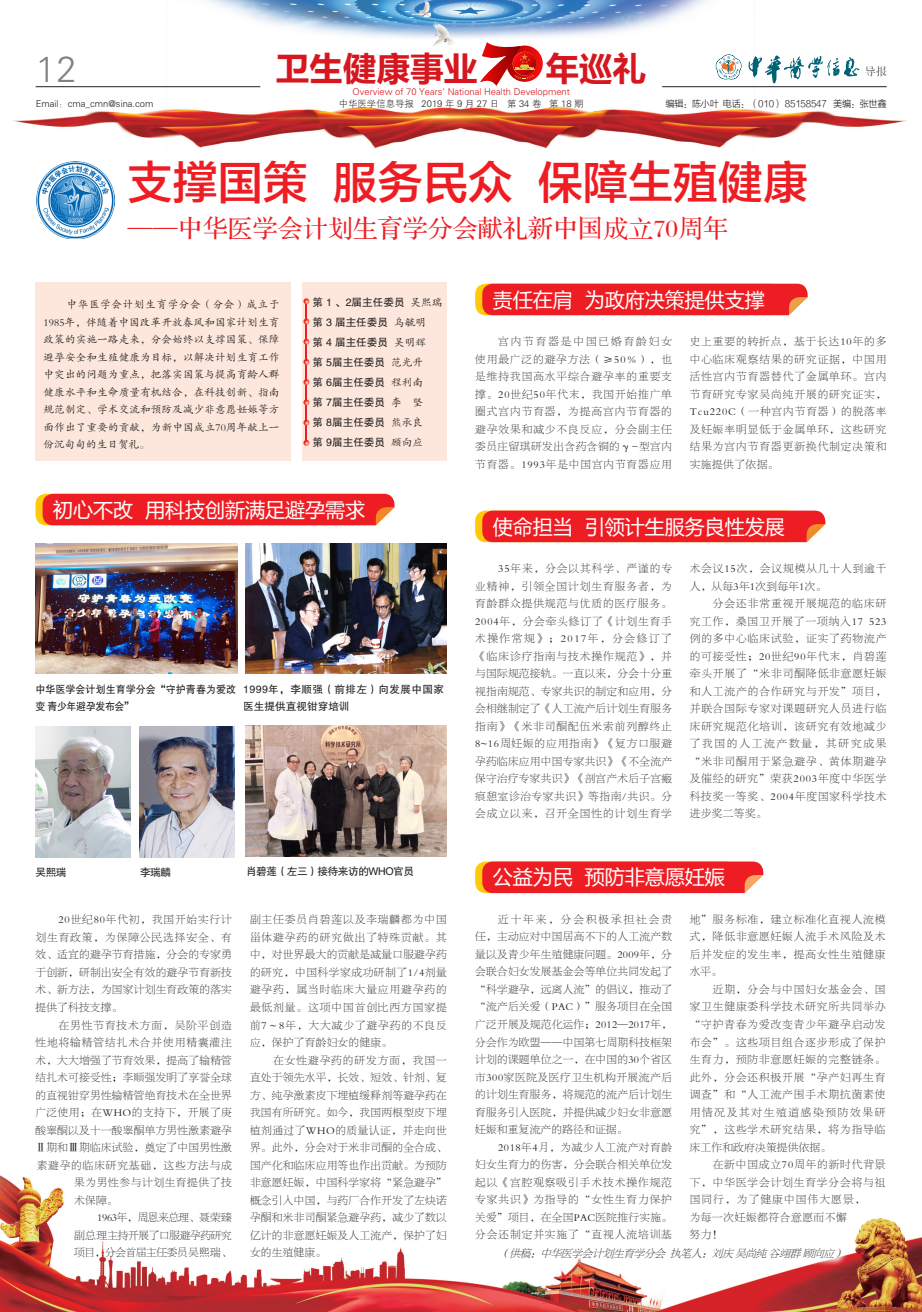
<style>
.page{position:relative;width:922px;height:1312px;background:#fff}
.page>*{position:absolute;margin:0;border:0;box-sizing:border-box;transform-origin:0 0}
.一级大标题{font:45px "FZLTZHJW GB1 0";color:#ee1d23}
.t1{font:36.25px "FZXH1 JW GB1 0";color:#808285}
.t2{font:35px "FZLTCHK GBK1 0";letter-spacing:-.04em;color:#d7171f}
.一级副标题_一级肩题{font:25px "FZS3 JW GB1 0";color:#ee1d23}
.三级大标题{font:20px "Microsoft Ya Hei";color:#fff}
.全篇正文{font:10.62px/17.5px "FZBSJW GB1 0";letter-spacing:.06em;color:#231f20;text-align:justify}
.全篇正文-2{font:10.62px/17.5px "FZKTJW GB1 0";letter-spacing:.01em;color:#231f20;text-align:justify}
.全篇正文-3{font:10.62px "FZBSJW GB1 0";letter-spacing:.03em;color:#231f20}
.全篇正文-4{font:10.62px/17.5px "FZBSJW GB1 0";letter-spacing:.085em;color:#231f20}
.全篇正文-5{font:10.62px "FZHTJW GB1 0";color:#231f20}
.全篇正文-6{font:10.62px/17.5px "FZBSJW GB1 0";letter-spacing:.09em;color:#231f20}
.全篇正文-7{font:italic 10.62px "FZBSJW GB1 0";color:#231f20}
.图注{font:10.62px/17.5px "FZHTJW GB1 0";color:#231f20;scale:.94 1}
.图注-2{font:10.62px/17.5px "FZHTJW GB1 0";letter-spacing:.035em;color:#231f20}
.图注-3{font:10.62px "FZHTJW GB1 0";letter-spacing:-.04em;color:#231f20}
.全篇正文-8{font:10.62px "FZBSJW GB1 0";letter-spacing:.095em;color:#231f20}
.图注-4{font:10.62px "FZHTJW GB1 0";color:#231f20}
.t3{font:9.38px "FZXH1 JW GB1 0";color:#231f20}
.t4{font:9.38px "FZXH1 JW GB1 0";color:#d7171f}
.t5{font:9.38px "FZLTXHK GBK1 0";letter-spacing:-.04em;color:#231f20}
.s1{font-family:"FZKTJW GB1 0"}
</style>
<div class="page">
<img style="left:0;top:0;width:920px;height:1311px">
<svg style="left:715px;top:54px;width:27px;height:27px"></svg>
<svg style="left:748px;top:55px;width:138px;height:29px"></svg>
<div style="left:907px;top:19px;width:14px;height:31px;background:#fff"></div>
<hr style="left:36px;top:86px;width:224px;height:1px;background:#231f20">
<hr style="left:662px;top:86px;width:224px;height:1px;background:#231f20">
<svg style="left:480px;top:42px;width:62px;height:44px"></svg>
<div style="left:35px;top:283px;width:256px;height:178px;background:#fde7dc"></div>
<div style="left:302px;top:283px;width:144px;height:178px;background:#fde7dc"></div>
<div style="left:43px;top:493px;width:351px;height:32px;background:#ee1d23"></div>
<div style="left:482px;top:510px;width:343px;height:32px;background:#ee1d23"></div>
<div style="left:475px;top:861px;width:261px;height:31px;background:#feca0a;border-radius:11px"></div>
<svg style="left:482px;top:861px;width:281px;height:31px"></svg>
<div style="left:482px;top:283px;width:325px;height:32px;background:#ee1d23"></div>
<div style="left:496px;top:1239px;width:352px;height:27px;background:#fff"></div>
<img style="left:35px;top:543px;width:202px;height:130px">
<img style="left:245px;top:543px;width:201px;height:130px">
<img style="left:245px;top:725px;width:201px;height:131px">
<img style="left:35px;top:726px;width:95px;height:131px">
<img style="left:139px;top:726px;width:95px;height:131px">
<hr style="left:306px;top:301px;width:1px;height:142px;background:#ee1d23">
<svg style="left:303px;top:298px;width:6px;height:6px"></svg>
<svg style="left:303px;top:399px;width:6px;height:6px"></svg>
<svg style="left:303px;top:318px;width:6px;height:6px"></svg>
<svg style="left:303px;top:359px;width:6px;height:6px"></svg>
<svg style="left:303px;top:419px;width:6px;height:6px"></svg>
<svg style="left:303px;top:339px;width:6px;height:5px"></svg>
<svg style="left:303px;top:379px;width:6px;height:6px"></svg>
<svg style="left:303px;top:440px;width:6px;height:5px"></svg>
<img style="left:37px;top:161px;width:77px;height:78px">
<p class="t1" style="left:36px;top:50px;width:42px">12</p>
<p class="t3" style="left:36px;top:98px;width:119px">Email：cma_cmn@sina.com</p>
<h3 class="t2" style="left:275px;top:50px;width:204px">卫生健康事业</h3>
<h3 class="t2" style="left:544px;top:50px;width:104px">年巡礼</h3>
<p class="t4" style="left:352px;top:86px;width:219px">Overview of 70 Years' National Health Development</p>
<p class="t3" style="left:339px;top:98px;width:246px">中华医学信息导报 2019 年 9 月 27 日 第 34 卷 第 18 期</p>
<p class="t5" style="left:665px;top:98px;width:222px">编辑：陈小叶 电话：（010） 85158547 美编：张世鑫</p>
<p class="一级大标题" style="left:128px;top:158px;width:681px">支撑国策 服务民众 保障生殖健康</p>
<p class="一级副标题_一级肩题" style="left:128px;top:215px;width:601px">——中华医学会计划生育学分会献礼新中国成立70周年</p>
<p class="全篇正文-2" style="left:44px;top:296px;width:237px;text-indent:23px">中华医学会计划生育学分会（分会）成立于1985年，伴随着中国改革开放春风和国家计划生育政策的实施一路走来，分会始终以支撑国策、保障避孕安全和生殖健康为目标，以解决计划生育工作中突出的问题为重点，把落实国策与提高育龄人群健康水平和生命质量有机结合，在科技创新、指南规范制定、学术交流和预防及减少非意愿妊娠等方面作出了重要的贡献，为新中国成立70周年献上一份沉甸甸的生日贺礼。</p>
<p class="全篇正文-5" style="left:312px;top:296px;width:131px">第 1 、2届主任委员 <span class="s1">吴熙瑞</span></p>
<p class="全篇正文-5" style="left:312px;top:316px;width:115px">第 3 届主任委员 <span class="s1">乌毓明</span></p>
<p class="全篇正文-5" style="left:312px;top:336px;width:115px">第 4 届主任委员 <span class="s1">吴明辉</span></p>
<p class="全篇正文-5" style="left:312px;top:356px;width:112px">第 5届主任委员 <span class="s1">范光升</span></p>
<p class="全篇正文-5" style="left:312px;top:376px;width:112px">第 6届主任委员 <span class="s1">程利南</span></p>
<p class="全篇正文-5" style="left:312px;top:396px;width:112px">第 7届主任委员 <span class="s1">李　坚</span></p>
<p class="全篇正文-5" style="left:312px;top:416px;width:112px">第 8届主任委员 <span class="s1">熊承良</span></p>
<p class="全篇正文-5" style="left:312px;top:436px;width:112px">第 9届主任委员 <span class="s1">顾向应</span></p>
<p class="三级大标题" style="left:53px;top:496px;width:313px">初心不改 用科技创新满足避孕需求</p>
<p class="图注" style="left:35px;top:680px;width:215px">中华医学会计划生育学分会“守护青春为爱改变 青少年避孕发布会”</p>
<p class="图注-2" style="left:243px;top:680px;width:202px">1999年，李顺强（前排左）向发展中国家医生提供直视钳穿培训</p>
<p class="图注-4" style="left:35px;top:866px;width:33px">吴熙瑞</p>
<p class="图注-4" style="left:140px;top:866px;width:33px">李瑞麟</p>
<p class="图注-3" style="left:246px;top:865px;width:169px">肖碧莲（左三）接待来访的WHO官员</p>
<p class="全篇正文" style="left:35px;top:911px;width:198px;text-indent:23px">20世纪80年代初，我国开始实行计划生育政策，为保障公民选择安全、有效、适宜的避孕节育措施，分会的专家勇于创新，研制出安全有效的避孕节育新技术、新方法，为国家计划生育政策的落实提供了科技支撑。</p>
<p class="全篇正文-8" style="left:58px;top:1019px;width:175px">在男性节育技术方面，吴阶平创造</p>
<p class="全篇正文-6" style="left:35px;top:1033px;width:198px">性地将输精管结扎术合并使用精囊灌注</p>
<p class="全篇正文-3" style="left:35px;top:1054px;width:198px">术，大大增强了节育效果，提高了输精管</p>
<p class="全篇正文-3" style="left:35px;top:1071px;width:198px">结扎术可接受性；李顺强发明了享誉全球</p>
<p class="全篇正文-3" style="left:35px;top:1089px;width:198px">的直视钳穿男性输精管绝育技术在全世界</p>
<p class="全篇正文" style="left:35px;top:1103px;width:198px">广泛使用；在WHO的支持下，开展了庚</p>
<p class="全篇正文-3" style="left:35px;top:1124px;width:198px">酸睾酮以及十一酸睾酮单方男性激素避孕</p>
<p class="全篇正文-3" style="left:35px;top:1141px;width:198px">Ⅱ期和Ⅲ期临床试验，奠定了中国男性激</p>
<p class="全篇正文-4" style="left:37px;top:1156px;width:197px">素避孕的临床研究基础，这些方法与成</p>
<p class="全篇正文" style="left:74px;top:1173px;width:159px">果为男性参与计划生育提供了技</p>
<p class="全篇正文" style="left:74px;top:1191px;width:45px">术保障。</p>
<p class="全篇正文" style="left:74px;top:1208px;width:159px;text-indent:23px">1963年，周恩来总理、聂荣臻副总理主持开展了口服避孕药研究项目，分会首届主任委员吴熙瑞、</p>
<p class="全篇正文" style="left:250px;top:911px;width:198px">副主任委员肖碧莲以及李瑞麟都为中国甾体避孕药的研究做出了特殊贡献。其中，对世界最大的贡献是减量口服避孕药的研究，中国科学家成功研制了1/4剂量避孕药，属当时临床大量应用避孕药的最低剂量。这项中国首创比西方国家提前7～8年，大大减少了避孕药的不良反应，保护了育龄妇女的健康。</p>
<p class="全篇正文" style="left:250px;top:1051px;width:198px;text-indent:23px">在女性避孕药的研发方面，我国一直处于领先水平，长效、短效、针剂、复方、纯孕激素皮下埋植缓释剂等避孕药在我国有所研究。如今，我国两根型皮下埋植剂通过了WHO的质量认证，并走向世界。此外，分会对于米非司酮的全合成、国产化和临床应用等也作出贡献。为预防非意愿妊娠，中国科学家将“紧急避孕”概念引入中国，与药厂合作开发了左炔诺孕酮和米非司酮紧急避孕药，减少了数以亿计的非意愿妊娠及人工流产，保护了妇女的生殖健康。</p>
<p class="三级大标题" style="left:493px;top:286px;width:273px">责任在肩 为政府决策提供支撑</p>
<p class="全篇正文" style="left:475px;top:333px;width:198px;text-indent:23px">宫内节育器是中国已婚育龄妇女使用最广泛的避孕方法（≥50％），也是维持我国高水平综合避孕率的重要支撑。20世纪50年代末，我国开始推广单圈式宫内节育器，为提高宫内节育器的避孕效果和减少不良反应，分会副主任委员庄留琪研发出含药含铜的γ-型宫内节育器。1993年是中国宫内节育器应用</p>
<p class="全篇正文" style="left:689px;top:333px;width:198px">史上重要的转折点，基于长达10年的多中心临床观察结果的研究证据，中国用活性宫内节育器替代了金属单环。宫内节育研究专家吴尚纯开展的研究证实，Tcu220C（一种宫内节育器）的脱落率及妊娠率明显低于金属单环，这些研究结果为宫内节育器更新换代制定决策和实施提供了依据。</p>
<p class="三级大标题" style="left:493px;top:512px;width:293px">使命担当 引领计生服务良性发展</p>
<p class="全篇正文" style="left:475px;top:559px;width:198px;text-indent:23px">35年来，分会以其科学、严谨的专业精神，引领全国计划生育服务者，为育龄群众提供规范与优质的医疗服务。2004年，分会牵头修订了《计划生育手术操作常规》；2017年，分会修订了《临床诊疗指南与技术操作规范》，并与国际规范接轨。一直以来，分会十分重视指南规范、专家共识的制定和应用，分会相继制定了《人工流产后计划生育服务指南》《米非司酮配伍米索前列醇终止8~16周妊娠的应用指南》《复方口服避孕药临床应用中国专家共识》《不全流产保守治疗专家共识》《剖宫产术后子宫瘢痕憩室诊治专家共识》等指南/共识。分会成立以来，召开全国性的计划生育学</p>
<p class="全篇正文-6" style="left:689px;top:559px;width:198px">术会议15次，会议规模从几十人到逾千人，从每3年1次到每年1次。</p>
<p class="全篇正文" style="left:689px;top:594px;width:198px;text-indent:23px">分会还非常重视开展规范的临床研究工作，桑国卫开展了一项纳入17 523例的多中心临床试验，证实了药物流产的可接受性；20世纪90年代末，肖碧莲牵头开展了“米非司酮降低非意愿妊娠和人工流产的合作研究与开发”项目，并联合国际专家对课题研究人员进行临床研究规范化培训，该研究有效地减少了我国的人工流产数量，其研究成果“米非司酮用于紧急避孕、黄体期避孕及催经的研究”荣获2003年度中华医学科技奖一等奖、2004年度国家科学技术进步奖二等奖。</p>
<p class="三级大标题" style="left:493px;top:863px;width:233px">公益为民 预防非意愿妊娠</p>
<p class="全篇正文" style="left:475px;top:910px;width:198px;text-indent:23px">近十年来，分会积极承担社会责任，主动应对中国居高不下的人工流产数量以及青少年生殖健康问题。2009年，分会联合妇女发展基金会等单位共同发起了“科学避孕，远离人流”的倡议，推动了“流产后关爱（PAC）”服务项目在全国广泛开展及规范化运作；2012—2017年，分会作为欧盟——中国第七周期科技框架计划的课题单位之一，在中国的30个省区市300家医院及医疗卫生机构开展流产后的计划生育服务，将规范的流产后计划生育服务引入医院，并提供减少妇女非意愿妊娠和重复流产的路径和证据。</p>
<p class="全篇正文" style="left:475px;top:1138px;width:198px;text-indent:23px">2018年4月，为减少人工流产对育龄妇女生育力的伤害，分会联合相关单位发起以《宫腔观察吸引手术技术操作规范专家共识》为指导的“女性生育力保护关爱”项目，在全国PAC医院推行实施。分会还制定并实施了“直视人流培训基</p>
<p class="全篇正文" style="left:689px;top:910px;width:197px">地”服务标准，建立标准化直视人流模式，降低非意愿妊娠人流手术风险及术后并发症的发生率，提高女性生殖健康水平。</p>
<p class="全篇正文" style="left:689px;top:980px;width:197px;text-indent:23px">近期，分会与中国妇女基金会、国家卫生健康委科学技术研究所共同举办“守护青春为爱改变青少年避孕启动发布会”。这些项目组合逐步形成了保护生育力，预防非意愿妊娠的完整链条。此外，分会还积极开展“孕产妇再生育调查”和“人工流产围手术期抗菌素使用情况及其对生殖道感染预防效果研究”，这些学术研究结果，将为指导临床工作和政府决策提供依据。</p>
<p class="全篇正文-4" style="left:689px;top:1155px;width:197px;text-indent:23px">在新中国成立70周年的新时代背景下，中华医学会计划生育学分会将与祖国同行，为了健康中国伟大愿景，<br>为每一次妊娠都符合意愿而不懈<br>努力！</p>
<p class="全篇正文-7" style="left:499px;top:1247px;width:350px">（供稿：中华医学会计划生育学分会 执笔人：刘庆 吴尚纯 谷翊群 顾向应）</p>
</div>
